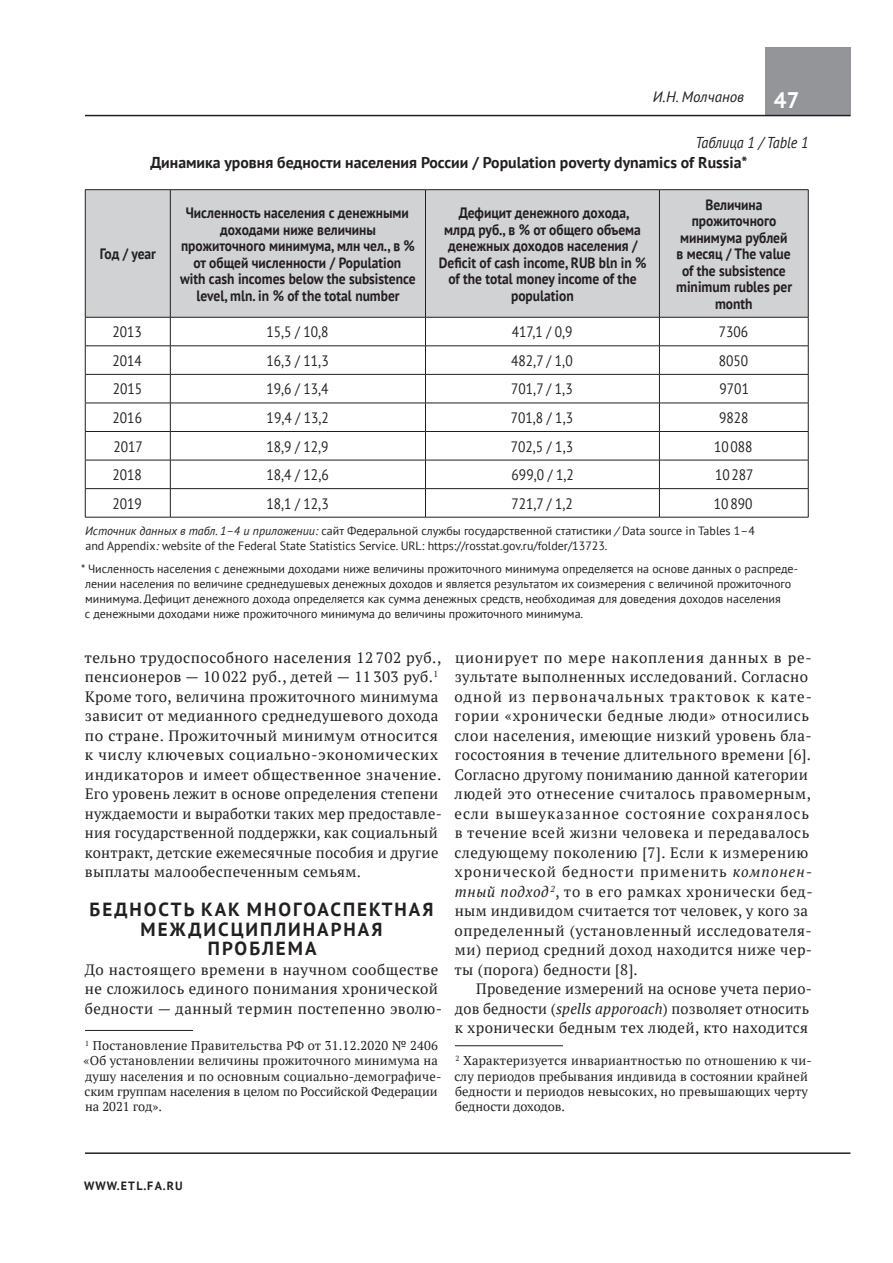
<style>
.page{position:relative;width:893px;height:1263px;background:#fff}
.page>*{position:absolute;margin:0;border:0;box-sizing:border-box;transform-origin:0 0}
.t1{font:700 22.5px "PT Sans";color:#fff}
.t2{font:700 18.9px/19.5px "PT Sans";letter-spacing:.105em;color:#231f20;text-align:center}
.t3{font:700 15.75px "PT Sans";color:#231f20}
.t4{font:italic 15.75px "PT Sans";color:#231f20;scale:.9 1}
.t5{font:15px/19.5px "PT Serif";letter-spacing:.03em;color:#231f20}
.t6{font:700 15px/16.5px "PT Sans";color:#231f20;text-align:center;scale:.9 1}
.t7{font:15px "PT Sans";color:#231f20;scale:.9 1}
.t8{font:italic 15px "PT Sans";color:#231f20}
.t9{font:12.75px/15.3px "PT Serif";letter-spacing:.01em;color:#231f20}
.t10{font:12px/15px "PT Sans";color:#231f20}
.t11{font:700 12px "PT Sans";letter-spacing:.11em;color:#231f20}
.s1{font-style:italic}
</style>
<div class="page">
<div style="left:765px;top:48px;width:85px;height:68px;background:#939598"></div>
<hr style="left:85px;top:1152px;width:765px;height:2px;background:#231f20">
<hr style="left:85px;top:115px;width:765px;height:1px;background:#231f20">
<hr style="left:85px;top:1030px;width:108px;height:1px;background:#231f20">
<hr style="left:455px;top:1045px;width:108px;height:1px;background:#231f20">
<div style="left:86px;top:190px;width:722px;height:127px;background:#d1d2d4"></div>
<hr style="left:170px;top:190px;width:1px;height:127px;background:#231f20">
<hr style="left:425px;top:190px;width:1px;height:127px;background:#231f20">
<hr style="left:659px;top:190px;width:1px;height:127px;background:#231f20">
<hr style="left:85px;top:346px;width:85px;height:1px;background:#231f20">
<hr style="left:170px;top:346px;width:255px;height:1px;background:#231f20">
<hr style="left:425px;top:346px;width:234px;height:1px;background:#231f20">
<hr style="left:659px;top:346px;width:149px;height:1px;background:#231f20">
<hr style="left:85px;top:374px;width:85px;height:1px;background:#231f20">
<hr style="left:170px;top:374px;width:255px;height:1px;background:#231f20">
<hr style="left:425px;top:374px;width:234px;height:1px;background:#231f20">
<hr style="left:659px;top:374px;width:149px;height:1px;background:#231f20">
<hr style="left:85px;top:403px;width:85px;height:1px;background:#231f20">
<hr style="left:170px;top:403px;width:255px;height:1px;background:#231f20">
<hr style="left:425px;top:403px;width:234px;height:1px;background:#231f20">
<hr style="left:659px;top:403px;width:149px;height:1px;background:#231f20">
<hr style="left:85px;top:431px;width:85px;height:1px;background:#231f20">
<hr style="left:170px;top:431px;width:255px;height:1px;background:#231f20">
<hr style="left:425px;top:431px;width:234px;height:1px;background:#231f20">
<hr style="left:659px;top:431px;width:149px;height:1px;background:#231f20">
<hr style="left:85px;top:460px;width:85px;height:1px;background:#231f20">
<hr style="left:170px;top:460px;width:255px;height:1px;background:#231f20">
<hr style="left:425px;top:460px;width:234px;height:1px;background:#231f20">
<hr style="left:659px;top:460px;width:149px;height:1px;background:#231f20">
<hr style="left:85px;top:488px;width:85px;height:1px;background:#231f20">
<hr style="left:170px;top:488px;width:255px;height:1px;background:#231f20">
<svg style="left:170px;top:318px;width:1px;height:199px"></svg>
<hr style="left:425px;top:488px;width:234px;height:1px;background:#231f20">
<svg style="left:425px;top:318px;width:1px;height:199px"></svg>
<hr style="left:659px;top:488px;width:149px;height:1px;background:#231f20">
<svg style="left:659px;top:318px;width:1px;height:199px"></svg>
<svg style="left:85px;top:318px;width:1px;height:199px"></svg>
<svg style="left:808px;top:317px;width:1px;height:200px"></svg>
<hr style="left:85px;top:517px;width:85px;height:1px;background:#231f20">
<hr style="left:170px;top:517px;width:255px;height:1px;background:#231f20">
<hr style="left:425px;top:517px;width:234px;height:1px;background:#231f20">
<hr style="left:659px;top:517px;width:149px;height:1px;background:#231f20">
<hr style="left:85px;top:189px;width:85px;height:1px;background:#231f20">
<hr style="left:85px;top:190px;width:1px;height:127px;background:#231f20">
<hr style="left:170px;top:189px;width:255px;height:1px;background:#231f20">
<hr style="left:425px;top:189px;width:234px;height:1px;background:#231f20">
<hr style="left:659px;top:189px;width:149px;height:1px;background:#231f20">
<hr style="left:808px;top:190px;width:1px;height:127px;background:#231f20">
<hr style="left:85px;top:317px;width:85px;height:1px;background:#231f20">
<hr style="left:170px;top:317px;width:255px;height:1px;background:#231f20">
<hr style="left:425px;top:317px;width:234px;height:1px;background:#231f20">
<hr style="left:659px;top:317px;width:149px;height:1px;background:#231f20">
<p class="t8" style="left:653px;top:87px;width:93px">И.Н. Молчанов</p>
<h1 class="t1" style="left:774px;top:85px;width:27px">47</h1>
<p class="t4" style="left:695px;top:133px;width:127px">Таблица 1 / Table 1</p>
<p class="t3" style="left:150px;top:153px;width:599px">Динамика уровня бедности населения России / Population poverty dynamics of Russia*</p>
<p class="t6" style="left:100px;top:245px;width:64px">Год / year</p>
<p class="t6" style="left:180px;top:204px;width:263px">Численность населения с денежными доходами ниже величины прожиточного минимума, млн чел., в % от общей численности / Population with cash incomes below the subsistence level, mln. in % of the total number</p>
<p class="t6" style="left:439px;top:204px;width:232px">Дефицит денежного дохода,<br>млрд руб., в % от общего объема денежных доходов населения /<br>Deficit of cash income, RU B bln in % of the total money income of the population</p>
<p class="t6" style="left:676px;top:196px;width:130px">Величина прожиточного минимума рублей в месяц / The value of the subsistence minimum rubles per month</p>
<p class="t7" style="left:113px;top:322px;width:34px">2013</p>
<p class="t7" style="left:266px;top:322px;width:71px">15,5 / 10,8</p>
<p class="t7" style="left:512px;top:322px;width:69px">417,1 / 0,9</p>
<p class="t7" style="left:719px;top:322px;width:34px">7306</p>
<p class="t7" style="left:112px;top:351px;width:34px">2014</p>
<p class="t7" style="left:266px;top:351px;width:71px">16,3 / 11,3</p>
<p class="t7" style="left:511px;top:351px;width:70px">482,7 / 1,0</p>
<p class="t7" style="left:719px;top:351px;width:34px">8050</p>
<p class="t7" style="left:113px;top:380px;width:34px">2015</p>
<p class="t7" style="left:266px;top:380px;width:71px">19,6 / 13,4</p>
<p class="t7" style="left:511px;top:380px;width:70px">701,7 / 1,3</p>
<p class="t7" style="left:720px;top:380px;width:34px">9701</p>
<p class="t7" style="left:113px;top:408px;width:34px">2016</p>
<p class="t7" style="left:267px;top:408px;width:71px">19,4 / 13,2</p>
<p class="t7" style="left:511px;top:408px;width:71px">701,8 / 1,3</p>
<p class="t7" style="left:719px;top:408px;width:34px">9828</p>
<p class="t7" style="left:113px;top:437px;width:34px">2017</p>
<p class="t7" style="left:266px;top:437px;width:71px">18,9 / 12,9</p>
<p class="t7" style="left:511px;top:437px;width:71px">702,5 / 1,3</p>
<p class="t7" style="left:714px;top:437px;width:44px">10088</p>
<p class="t7" style="left:112px;top:465px;width:34px">2018</p>
<p class="t7" style="left:267px;top:465px;width:71px">18,4 / 12,6</p>
<p class="t7" style="left:512px;top:465px;width:71px">699,0 / 1,2</p>
<p class="t7" style="left:715px;top:465px;width:44px">10287</p>
<p class="t7" style="left:112px;top:494px;width:34px">2019</p>
<p class="t7" style="left:266px;top:494px;width:71px">18,1 / 12,3</p>
<p class="t7" style="left:511px;top:494px;width:70px">721,7 / 1,2</p>
<p class="t7" style="left:714px;top:494px;width:44px">10890</p>
<p class="t10" style="left:85px;top:523px;width:671px"><span class="s1">Источник данных в табл. 1–4 и приложении:</span> сайт Федеральной службы государственной статистики <span class="s1">/</span> Data source in Tables 1–4 and Appendix<span class="s1">:</span> website of the Federal State Statistics Service. URL: https://rosstat.gov.ru/folder/13723.</p>
<p class="t10" style="left:85px;top:561px;width:715px;text-indent:-4px"><span class="s1">*</span> Численность населения с денежными доходами ниже величины прожиточного минимума определяется на основе данных о распреде&shy;лении населения по величине среднедушевых денежных доходов и является результатом их соизмерения с величиной прожиточного минимума. Дефицит денежного дохода определяется как сумма денежных средств, необходимая для доведения доходов населения<br>с денежными доходами ниже прожиточного минимума до величины прожиточного минимума.</p>
<p class="t5" style="left:85px;top:647px;width:359px">тельно трудоспособного населения 12 702 руб., пенсионеров — 10 022 руб., детей — 11 303 руб.<sup>1<br></sup>Кроме того, величина прожиточного минимума зависит от медианного среднедушевого дохода по стране. Прожиточный минимум относится к числу ключевых социально-экономических индикаторов и имеет общественное значение.<br>Его уровень лежит в основе определения степени нуждаемости и выработки таких мер предоставле&shy;ния государственной поддержки, как социальный контракт, детские ежемесячные пособия и другие выплаты малообеспеченным семьям.</p>
<p class="t2" style="left:90px;top:899px;width:345px">БЕДНОСТЬ КАК МНОГОАСПЕКТНАЯ<br>МЕЖДИСЦИПЛИНАРНАЯ<br>ПРОБЛЕМА</p>
<p class="t5" style="left:85px;top:959px;width:359px">До настоящего времени в научном сообществе не сложилось единого понимания хронической бедности — данный термин постепенно эволю-</p>
<p class="t9" style="left:84px;top:1038px;width:359px"><sup>1</sup> Постановление Правительства РФ от 31.12.2020 № 2406 «Об установлении величины прожиточного минимума на душу населения и по основным социально-демографиче&shy;ским группам населения в целом по Российской Федерации на 2021 год».</p>
<p class="t5" style="left:454px;top:647px;width:360px">ционирует по мере накопления данных в ре&shy;зультате выполненных исследований. Согласно одной из первоначальных трактовок к кате&shy;гории «хронически бедные люди» относились слои населения, имеющие низкий уровень бла&shy;госостояния в течение длительного времени [6].<br>Согласно другому пониманию данной категории людей это отнесение считалось правомерным, если вышеуказанное состояние сохранялось в течение всей жизни человека и передавалось следующему поколению [7]. Если к измерению хронической бедности применить <span class="s1">компонен&shy;тный подход</span> <sup>2</sup>, то в его рамках хронически бед&shy;ным индивидом считается тот человек, у кого за определенный (установленный исследователя&shy;ми) период средний доход находится ниже чер&shy;ты (порога) бедности [8].</p>
<p class="t5" style="left:455px;top:979px;width:359px;text-indent:21px">Проведение измерений на основе учета перио&shy;дов бедности (<span class="s1">spells apporoach</span>) позволяет относить к хронически бедным тех людей, кто находится</p>
<p class="t9" style="left:455px;top:1053px;width:359px"><sup>2</sup> Характеризуется инвариантностью по отношению к чи&shy;слу периодов пребывания индивида в состоянии крайней бедности и периодов невысоких, но превышающих черту бедности доходов.</p>
<p class="t11" style="left:84px;top:1178px;width:100px">www.etl.fa.ru</p>
</div>
